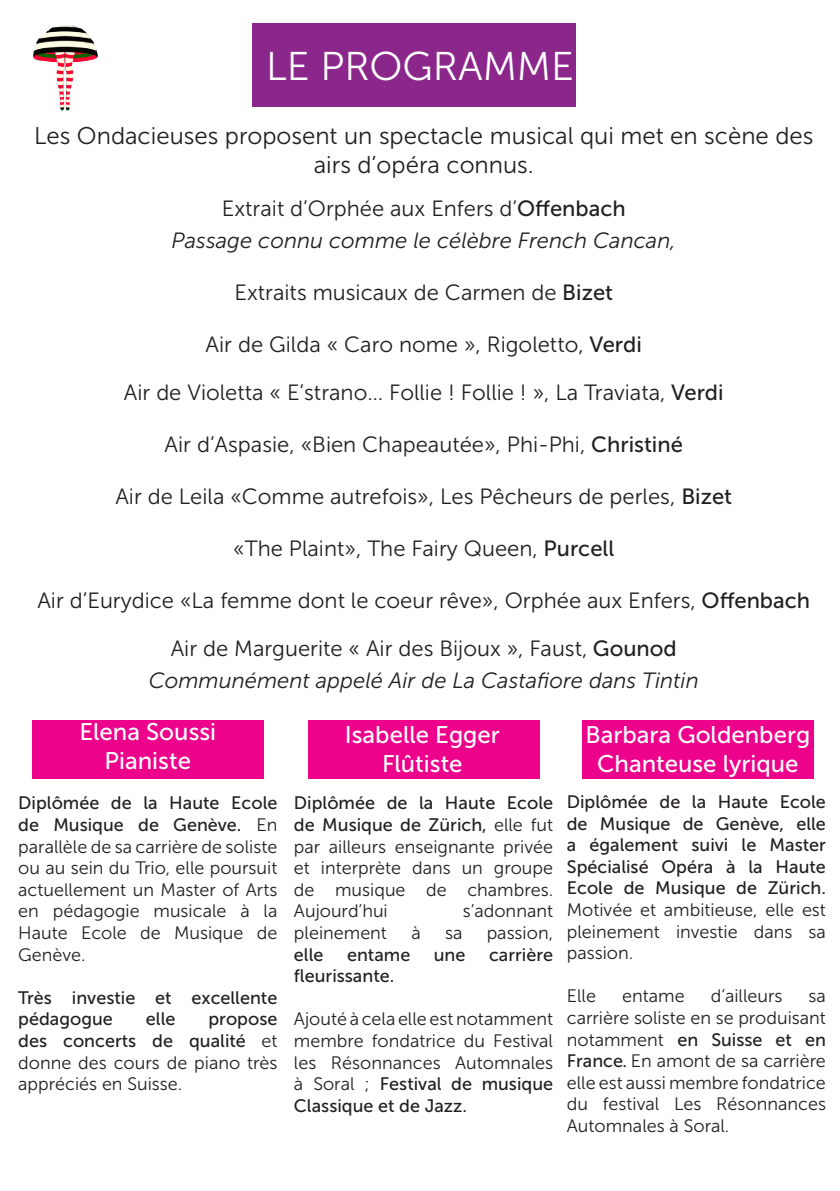
<style>
.page{position:relative;width:840px;height:1191px;background:#fff}
.page>*{position:absolute;margin:0;border:0;box-sizing:border-box;transform-origin:0 0}
.t1{font:40px "Museo Sans 300";color:#fff}
.t2{font:24px/28.8px "Museo Sans 300";color:#231f20;text-align:center}
.t3{font:24px "Museo Sans 500";color:#fff}
.t4{font:22px "Museo Sans 300";color:#231f20}
.t5{font:italic 22px "Museo Sans 300";color:#231f20}
.t6{font:18px/21.6px "Museo Sans 300";color:#231f20;text-align:justify}
.t7{font:18px/21.6px "Museo Sans 500";color:#231f20}
.s1{font-family:"Museo Sans 500"}
.s2{font-family:"Museo Sans 300"}
.s3{font-family:"Champagne&Limousines";font-weight:700}
</style>
<div class="page">
<div style="left:32px;top:720px;width:232px;height:58px;background:#ed028c"></div>
<div style="left:307px;top:720px;width:232px;height:58px;background:#ed028c"></div>
<div style="left:252px;top:23px;width:323px;height:83px;background:#8b268b"></div>
<div style="left:582px;top:720px;width:232px;height:58px;background:#ed028c"></div>
<img style="left:33px;top:25px;width:65px;height:86px">
<p class="t1" style="left:266px;top:45px;width:309px">LE PROGRAMME</p>
<p class="t2" style="left:34px;top:122px;width:780px">Les Ondacieuses proposent un spectacle musical qui met en scène des airs d’opéra connus.</p>
<p class="t4" style="left:222px;top:197px;width:405px">Extrait d’Orphée aux Enfers d’<span class="s1">Offenbach</span></p>
<p class="t5" style="left:171px;top:229px;width:505px">Passage connu comme le célèbre French Cancan,</p>
<p class="t4" style="left:234px;top:281px;width:380px">Extraits musicaux de Carmen de <span class="s1">Bizet</span></p>
<p class="t4" style="left:205px;top:333px;width:437px">Air de Gilda « Caro nome », Rigoletto, <span class="s1">Verdi</span></p>
<p class="t4" style="left:124px;top:381px;width:601px">Air de Violetta « E’strano… Follie ! Follie ! », La Traviata, <span class="s1">Verdi</span></p>
<p class="t4" style="left:164px;top:433px;width:519px">Air d’Aspasie, «Bien Chapeautée», Phi-Phi, <span class="s1">Christiné</span></p>
<p class="t4" style="left:115px;top:485px;width:618px">Air de Leila «Comme autrefois», Les Pêcheurs de perles, <span class="s1">Bizet</span></p>
<p class="t4" style="left:233px;top:537px;width:382px">«The Plaint», The Fairy Queen, <span class="s1">Purcell</span></p>
<p class="t4" style="left:37px;top:589px;width:773px">Air d’Eurydice «La femme dont le coeur rêve», Orphée aux Enfers, <span class="s1">Offenbach</span></p>
<p class="t4" style="left:171px;top:637px;width:507px">Air de Marguerite « Air des Bijoux », Faust, <span class="s1">Gounod</span></p>
<p class="t5" style="left:149px;top:669px;width:551px">Communément appelé Air de La Castafiore dans Tintin</p>
<p class="t3" style="left:79px;top:719px;width:138px">Elena Soussi</p>
<p class="t3" style="left:104px;top:748px;width:88px">Pianiste</p>
<p class="t6" style="left:18px;top:792px;width:260px"><span class="s1">Diplômée de la Haute Ecole de Musique de Genève.</span> En parallèle de sa carrière de soliste ou au sein du Trio, elle poursuit actuellement un Master of Arts en pédagogie musicale à la Haute Ecole de Musique de Genève.</p>
<p class="t7" style="left:18px;top:987px;width:260px">Très investie et excellente pédagogue</p>
<p class="t7" style="left:146px;top:1008px;width:31px">elle</p>
<p class="t6" style="left:18px;top:1008px;width:260px;text-indent:190px"><span class="s1">propose des concerts de qualité</span> et donne des cours de piano très appréciés en Suisse.</p>
<p class="t3" style="left:344px;top:722px;width:156px">Isabelle Egger</p>
<p class="t3" style="left:382px;top:750px;width:82px">Flûtiste</p>
<p class="t6" style="left:294px;top:792px;width:260px"><span class="s1">Diplômée de la Haute Ecole de Musique de Zürich,</span> elle fut par ailleurs enseignante privée et interprète dans un groupe de musique de chambres.<br>Aujourd’hui</p>
<p class="t6" style="left:462px;top:900px;width:92px">s’adonnant</p>
<p class="t6" style="left:294px;top:922px;width:94px">pleinement</p>
<p class="t6" style="left:411px;top:922px;width:11px">à</p>
<p class="t6" style="left:445px;top:922px;width:19px">sa</p>
<p class="t6" style="left:486px;top:922px;width:68px">passion,</p>
<p class="t7" style="left:294px;top:943px;width:31px">elle</p>
<p class="t7" style="left:347px;top:943px;width:65px">entame</p>
<p class="t7" style="left:433px;top:943px;width:33px">une</p>
<p class="t7" style="left:488px;top:943px;width:66px">carrière</p>
<p class="t7" style="left:294px;top:965px;width:102px">fleurissante.</p>
<p class="t6" style="left:294px;top:1008px;width:260px">Ajouté à cela elle est notamment membre fondatrice du Festival les Résonnances Automnales à Soral ; <span class="s1">Festival de musique Classique et de Jazz.</span></p>
<p class="t3" style="left:585px;top:722px;width:226px">Barbara Goldenberg</p>
<p class="t3" style="left:597px;top:750px;width:203px">Chanteuse lyrique</p>
<p class="t7" style="left:566px;top:791px;width:260px;text-align:justify">Diplômée de la Haute Ecole de Musique de Genève, elle a également suivi le Master Spécialisé Opéra à la Haute Ecole de Musique de Zürich.<br><span class="s2">Motivée et ambitieuse, elle est pleinement investie dans sa passion.</span></p>
<p class="t6" style="left:566px;top:985px;width:31px">Elle</p>
<p class="t6" style="left:621px;top:985px;width:64px">entame</p>
<p class="t6" style="left:710px;top:985px;width:73px">d’ailleurs</p>
<p class="t6" style="left:566px;top:985px;width:260px;text-indent:242px">sa carrière soliste en se produisant notamment <span class="s1">en Suisse et en France</span><span class="s3">.</span> En amont de sa carrière elle est aussi membre fondatrice du festival Les Résonnances Automnales à Soral.</p>
</div>
